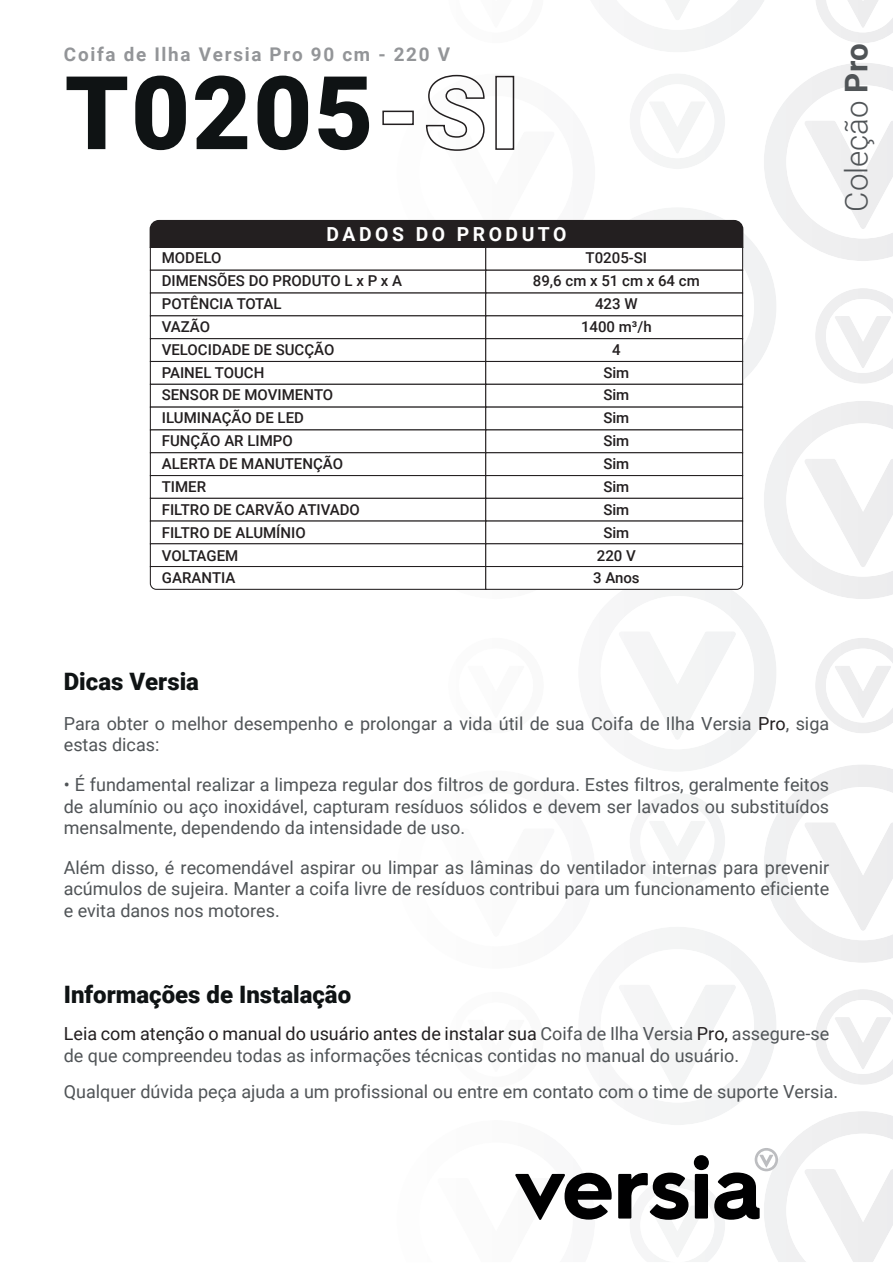
<style>
.page{position:relative;width:893px;height:1263px;background:#fff}
.page>*{position:absolute;margin:0;border:0;box-sizing:border-box;transform-origin:0 0}
.t1{font:900 102px "Roboto";letter-spacing:.02em;color:#0f1314}
.t2{font:300 31.35px "Roboto";color:#505457}
.t3{font:900 24px "Roboto";color:#0f1314}
.t4{font:700 19.35px "Roboto";letter-spacing:.18em;color:#fff}
.t5{font:700 18.9px "Roboto";letter-spacing:.09em;color:#939598}
.t6{font:18px/21.6px "Roboto";color:#505457}
.t7{font:500 15px "Roboto";color:#231f20}
.s1{font-weight:700}
.s2{color:#231f20}
</style>
<div class="page">
<svg style="left:397px;top:0;width:496px;height:406px"></svg>
<svg style="left:515px;top:1111px;width:378px;height:151px"></svg>
<div style="left:382px;top:111px;width:32px;height:14px;border:2px solid #231f20"></div>
<svg style="left:425px;top:74px;width:60px;height:78px"></svg>
<div style="left:495px;top:76px;width:19px;height:74px;border:2px solid #231f20"></div>
<div style="left:150px;top:247px;width:336px;height:24px;background:#fff"></div>
<div style="left:149px;top:219px;width:595px;height:30px;background:#231f20"></div>
<div style="left:485px;top:247px;width:258px;height:24px;background:#fff;border:1px solid #231f20"></div>
<div style="left:150px;top:270px;width:336px;height:24px;background:#fff;border:1px solid #231f20"></div>
<div style="left:485px;top:270px;width:258px;height:24px;background:#fff;border:1px solid #231f20"></div>
<div style="left:150px;top:292px;width:336px;height:24px;background:#fff;border:1px solid #231f20"></div>
<div style="left:485px;top:292px;width:258px;height:24px;background:#fff;border:1px solid #231f20"></div>
<div style="left:150px;top:315px;width:336px;height:24px;background:#fff;border:1px solid #231f20"></div>
<div style="left:485px;top:315px;width:258px;height:24px;background:#fff;border:1px solid #231f20"></div>
<div style="left:150px;top:338px;width:336px;height:24px;background:#fff;border:1px solid #231f20"></div>
<div style="left:485px;top:338px;width:258px;height:24px;background:#fff;border:1px solid #231f20"></div>
<div style="left:150px;top:361px;width:336px;height:24px;background:#fff;border:1px solid #231f20"></div>
<div style="left:485px;top:361px;width:258px;height:24px;background:#fff;border:1px solid #231f20"></div>
<div style="left:150px;top:384px;width:336px;height:24px;background:#fff;border:1px solid #231f20"></div>
<div style="left:485px;top:384px;width:258px;height:24px;background:#fff;border:1px solid #231f20"></div>
<div style="left:150px;top:407px;width:336px;height:23px;background:#fff"></div>
<div style="left:485px;top:407px;width:258px;height:23px;background:#fff"></div>
<div style="left:150px;top:429px;width:336px;height:24px;background:#fff;border:1px solid #231f20"></div>
<div style="left:485px;top:429px;width:258px;height:24px;background:#fff;border:1px solid #231f20"></div>
<div style="left:150px;top:452px;width:336px;height:24px;background:#fff;border:1px solid #231f20"></div>
<div style="left:485px;top:452px;width:258px;height:24px;background:#fff;border:1px solid #231f20"></div>
<div style="left:150px;top:475px;width:336px;height:24px;background:#fff;border:1px solid #231f20"></div>
<div style="left:485px;top:475px;width:258px;height:24px;background:#fff;border:1px solid #231f20"></div>
<div style="left:150px;top:498px;width:336px;height:24px;background:#fff;border:1px solid #231f20"></div>
<div style="left:485px;top:498px;width:258px;height:24px;background:#fff;border:1px solid #231f20"></div>
<div style="left:150px;top:520px;width:336px;height:24px;background:#fff"></div>
<div style="left:485px;top:520px;width:258px;height:24px;background:#fff"></div>
<div style="left:150px;top:543px;width:336px;height:24px;background:#fff;border:1px solid #231f20"></div>
<div style="left:485px;top:543px;width:258px;height:24px;background:#fff;border:1px solid #231f20"></div>
<svg style="left:149px;top:565px;width:595px;height:25px"></svg>
<p class="t5" style="left:64px;top:46px;width:388px">Coifa de Ilha Versia Pro 90 cm - 220 V</p>
<h1 class="t1" style="left:65px;top:72px;width:310px">T0205</h1>
<p class="t4" style="left:326px;top:227px;width:241px">DADOS DO PRODUTO</p>
<p class="t7" style="left:162px;top:252px;width:61px">MODELO</p>
<p class="t7" style="left:586px;top:252px;width:63px">T0205-SI</p>
<p class="t7" style="left:162px;top:275px;width:242px">DIMENSÕES DO PRODUTO L x P x A</p>
<p class="t7" style="left:533px;top:275px;width:168px">89,6 cm x 51 cm x 64 cm</p>
<p class="t7" style="left:162px;top:298px;width:121px">POTÊNCIA TOTAL</p>
<p class="t7" style="left:595px;top:298px;width:44px">423 W</p>
<p class="t7" style="left:162px;top:321px;width:50px">VAZÃO</p>
<p class="t7" style="left:581px;top:321px;width:72px">1400 m³/h</p>
<p class="t7" style="left:162px;top:343px;width:174px">VELOCIDADE DE SUCÇÃO</p>
<p class="t7" style="left:612px;top:343px;width:10px">4</p>
<p class="t7" style="left:162px;top:366px;width:104px">PAINEL TOUCH</p>
<p class="t7" style="left:603px;top:366px;width:27px">Sim</p>
<p class="t7" style="left:162px;top:389px;width:173px">SENSOR DE MOVIMENTO</p>
<p class="t7" style="left:603px;top:389px;width:27px">Sim</p>
<p class="t7" style="left:162px;top:412px;width:144px">ILUMINAÇÃO DE LED</p>
<p class="t7" style="left:603px;top:412px;width:27px">Sim</p>
<p class="t7" style="left:162px;top:435px;width:133px">FUNÇÃO AR LIMPO</p>
<p class="t7" style="left:603px;top:435px;width:27px">Sim</p>
<p class="t7" style="left:162px;top:458px;width:183px">ALERTA DE MANUTENÇÃO</p>
<p class="t7" style="left:603px;top:458px;width:27px">Sim</p>
<p class="t7" style="left:162px;top:481px;width:46px">TIMER</p>
<p class="t7" style="left:603px;top:481px;width:27px">Sim</p>
<p class="t7" style="left:162px;top:503px;width:200px">FILTRO DE CARVÃO ATIVADO</p>
<p class="t7" style="left:603px;top:503px;width:27px">Sim</p>
<p class="t7" style="left:162px;top:526px;width:145px">FILTRO DE ALUMÍNIO</p>
<p class="t7" style="left:603px;top:526px;width:27px">Sim</p>
<p class="t7" style="left:162px;top:549px;width:78px">VOLTAGEM</p>
<p class="t7" style="left:597px;top:549px;width:40px">220 V</p>
<p class="t7" style="left:162px;top:572px;width:75px">GARANTIA</p>
<p class="t7" style="left:593px;top:572px;width:48px">3 Anos</p>
<h2 class="t2" style="left:844px;top:212px;width:170px;rotate:-90deg">Coleção <span class="s1">Pro</span></h2>
<h3 class="t3" style="left:64px;top:672px;width:137px">Dicas Versia</h3>
<p class="t6" style="left:64px;top:714px;width:767px">Para obter o melhor desempenho e prolongar a vida útil de sua Coifa de Ilha Versia <span class="s2">Pro</span>, siga estas dicas:</p>
<p class="t6" style="left:64px;top:775px;width:767px;text-align:justify">ï É fundamental realizar a limpeza regular dos filtros de gordura. Estes filtros, geralmente feitos de alumínio ou aço inoxidável, capturam resíduos sólidos e devem ser lavados ou substituídos mensalmente, dependendo da intensidade de uso.</p>
<p class="t6" style="left:64px;top:858px;width:767px;text-align:justify">Além disso, é recomendável aspirar ou limpar as lâminas do ventilador internas para prevenir acúmulos de sujeira. Manter a coifa livre de resíduos contribui para um funcionamento eficiente e evita danos nos motores.</p>
<h3 class="t3" style="left:64px;top:985px;width:289px">Informações de Instalação</h3>
<p class="t6" style="left:64px;top:1024px;width:767px"><span class="s2">Leia com atenção o manual do usuário antes de instalar sua</span> Coifa de Ilha Versia <span class="s2">Pro,</span> assegure-se de que compreendeu todas as informações técnicas contidas no manual do usuário.</p>
<p class="t6" style="left:64px;top:1082px;width:776px">Qualquer dúvida peça ajuda a um profissional ou entre em contato com o time de suporte Versia.</p>
</div>
